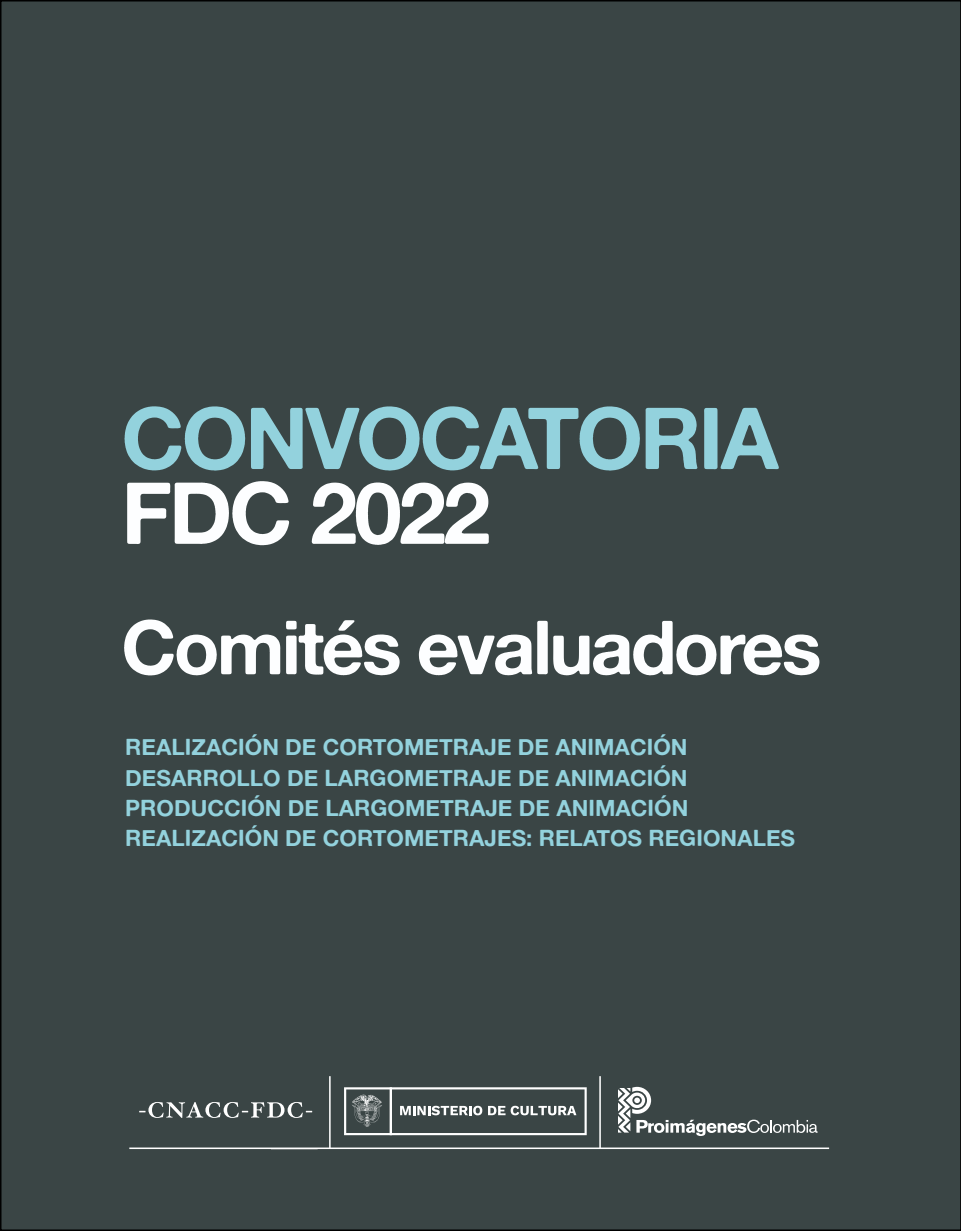
<style>
.page{position:relative;width:961px;height:1231px;background:#fff}
.page>*{position:absolute;margin:0;border:0;box-sizing:border-box;transform-origin:0 0}
.t1{font:85.95px "Alte Haas Grotesk Bold";letter-spacing:-.04em;color:#93d2dd}
.t2{font:85.95px "Alte Haas Grotesk Bold";letter-spacing:-.04em;color:#fdfeff}
.t3{font:75px "Alte Haas Grotesk Bold";letter-spacing:-.04em;color:#fdfeff}
.t4{font:22.5px/30.2px "Alte Haas Grotesk Bold";color:#93d2dd}
</style>
<div class="page">
<div style="left:1px;top:1px;width:960px;height:1229px;background:#3a4545"></div>
<svg style="left:129px;top:1076px;width:700px;height:73px"></svg>
<svg style="left:344px;top:1087px;width:242px;height:48px"></svg>
<h1 class="t1" style="left:121px;top:385px;width:659px">CONVOCATORIA</h1>
<h1 class="t2" style="left:121px;top:460px;width:371px">FDC 2022</h1>
<h2 class="t3" style="left:121px;top:601px;width:702px">Comités evaluadores</h2>
<p class="t4" style="left:125px;top:731px;width:671px">REALIZACIÓN DE CORTOMETRAJE DE ANIMACIÓN DESARROLLO DE LARGOMETRAJE DE ANIMACIÓN PRODUCCIÓN DE LARGOMETRAJE DE ANIMACIÓN REALIZACIÓN DE CORTOMETRAJES: RELATOS REGIONALES</p>
</div>
